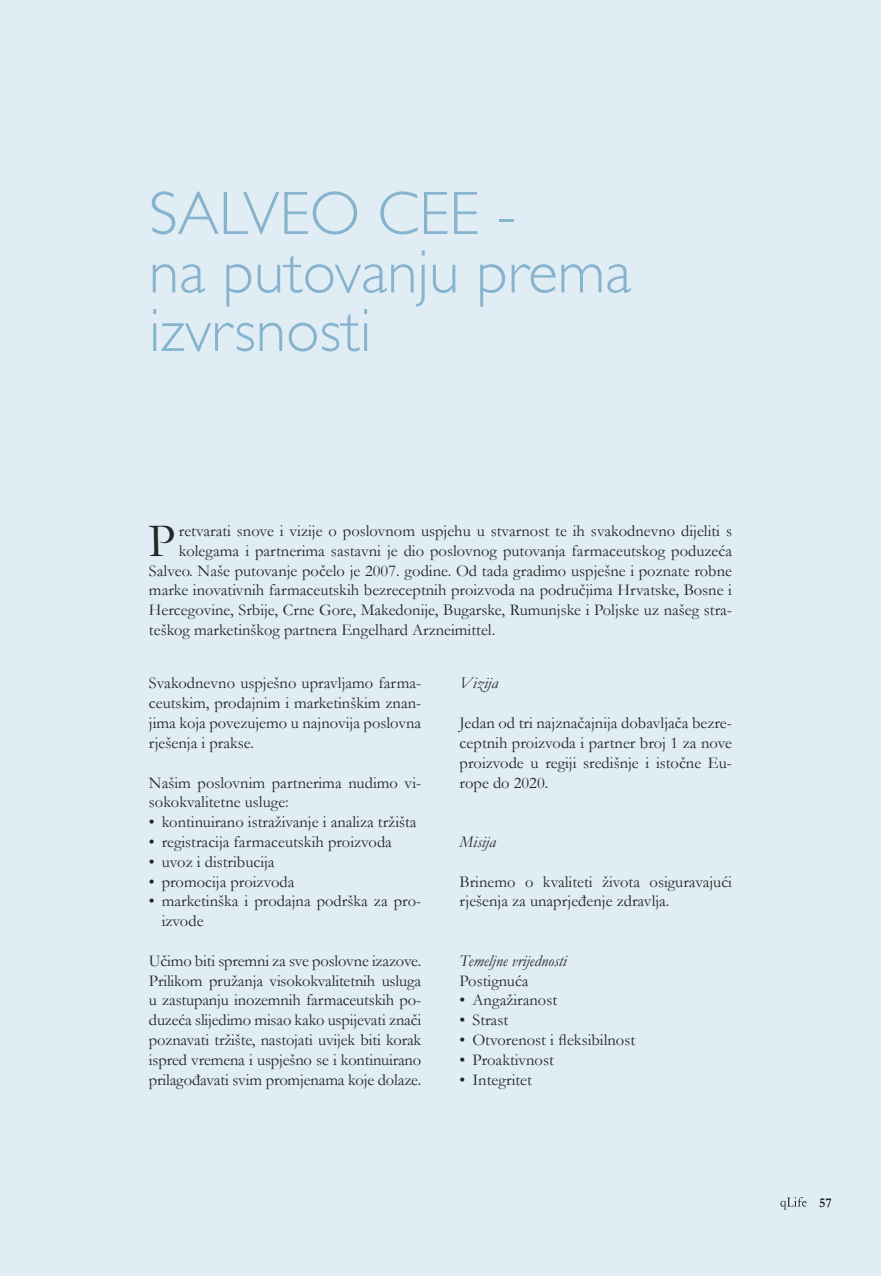
<style>
.page{position:relative;width:881px;height:1276px;background:#fff}
.page>*{position:absolute;margin:0;border:0;box-sizing:border-box;transform-origin:0 0}
.t1{font:300 61.5px/58.5px "Gill Sans CE";color:#86b3cd}
.t2{font:48.3px "Garamond";color:#202724}
.t3{font:16.5px/19.8px "Garamond";color:#202724;text-align:justify}
.t4{font:italic 16.5px "Garamond";color:#202724}
.t5{font:700 13.5px "Garamond";color:#202724}
</style>
<div class="page">
<div style="left:0;top:0;width:880px;height:1276px;background:#e1edf4"></div>
<svg style="left:780px;top:1197px;width:26px;height:12px"></svg>
<h1 class="t1" style="left:149px;top:184px;width:484px">SALVEO CEE -<br>na putovanju prema izvrsnosti</h1>
<h2 class="t2" style="left:148px;top:508px;width:29px">P</h2>
<p class="t3" style="left:179px;top:520px;width:554px">retvarati snove i vizije o poslovnom uspjehu u stvarnost te ih svakodnevno dijeliti s</p>
<p class="t3" style="left:179px;top:540px;width:554px">kolegama i partnerima sastavni je dio poslovnog putovanja farmaceutskog poduzeća</p>
<p class="t3" style="left:149px;top:560px;width:584px">Salveo. Naše putovanje počelo je 2007. godine. Od tada gradimo uspješne i poznate robne</p>
<p class="t3" style="left:149px;top:580px;width:584px">marke inovativnih farmaceutskih bezreceptnih proizvoda na područjima Hrvatske, Bosne i</p>
<p class="t3" style="left:149px;top:600px;width:584px">Hercegovine, Srbije, Crne Gore, Makedonije, Bugarske, Rumunjske i Poljske uz našeg stra-</p>
<p class="t3" style="left:149px;top:619px;width:348px">teškog marketinškog partnera Engelhard Arzneimittel.</p>
<p class="t3" style="left:149px;top:673px;width:274px">Svakodnevno uspješno upravljamo farma&shy;ceutskim, prodajnim i marketinškim znan&shy;jima koja povezujemo u najnovija poslovna rješenja i prakse.</p>
<p class="t3" style="left:149px;top:772px;width:274px">Našim poslovnim partnerima nudimo vi&shy;sokokvalitetne usluge:</p>
<p class="t3" style="left:149px;top:811px;width:269px">• kontinuirano istraživanje i analiza tržišta</p>
<p class="t3" style="left:149px;top:831px;width:244px">• registracija farmaceutskih proizvoda</p>
<p class="t3" style="left:149px;top:851px;width:127px">• uvoz i distribucija</p>
<p class="t3" style="left:149px;top:871px;width:147px">• promocija proizvoda</p>
<p class="t3" style="left:162px;top:891px;width:261px;text-indent:-13px">• marketinška i prodajna podrška za pro&shy;izvode</p>
<p class="t3" style="left:149px;top:950px;width:274px">Učimo biti spremni za sve poslovne izazove.<br>Prilikom pružanja visokokvalitetnih usluga u zastupanju inozemnih farmaceutskih po&shy;duzeća slijedimo misao kako uspijevati znači poznavati tržište, nastojati uvijek biti korak ispred vremena i uspješno se i kontinuirano prilagođavati svim promjenama koje dolaze.</p>
<p class="t4" style="left:459px;top:672px;width:40px">Vizija</p>
<p class="t3" style="left:459px;top:712px;width:274px">Jedan od tri najznačajnija dobavljača bezre&shy;ceptnih proizvoda i partner broj 1 za nove proizvode u regiji središnje i istočne Eu&shy;rope do 2020.</p>
<p class="t4" style="left:459px;top:830px;width:38px">Misija</p>
<p class="t3" style="left:459px;top:871px;width:274px">Brinemo o kvaliteti života osiguravajući rješenja za unaprjeđenje zdravlja.</p>
<p class="t4" style="left:459px;top:949px;width:108px">Temeljne vrijednosti</p>
<p class="t3" style="left:459px;top:970px;width:70px">Postignuća</p>
<p class="t3" style="left:459px;top:990px;width:99px">• Angažiranost</p>
<p class="t3" style="left:459px;top:1009px;width:50px">• Strast</p>
<p class="t3" style="left:459px;top:1029px;width:177px">• Otvorenost i fleksibilnost</p>
<p class="t3" style="left:459px;top:1049px;width:96px">• Proaktivnost</p>
<p class="t3" style="left:459px;top:1069px;width:74px">• Integritet</p>
<p class="t5" style="left:819px;top:1193px;width:14px">57</p>
</div>
